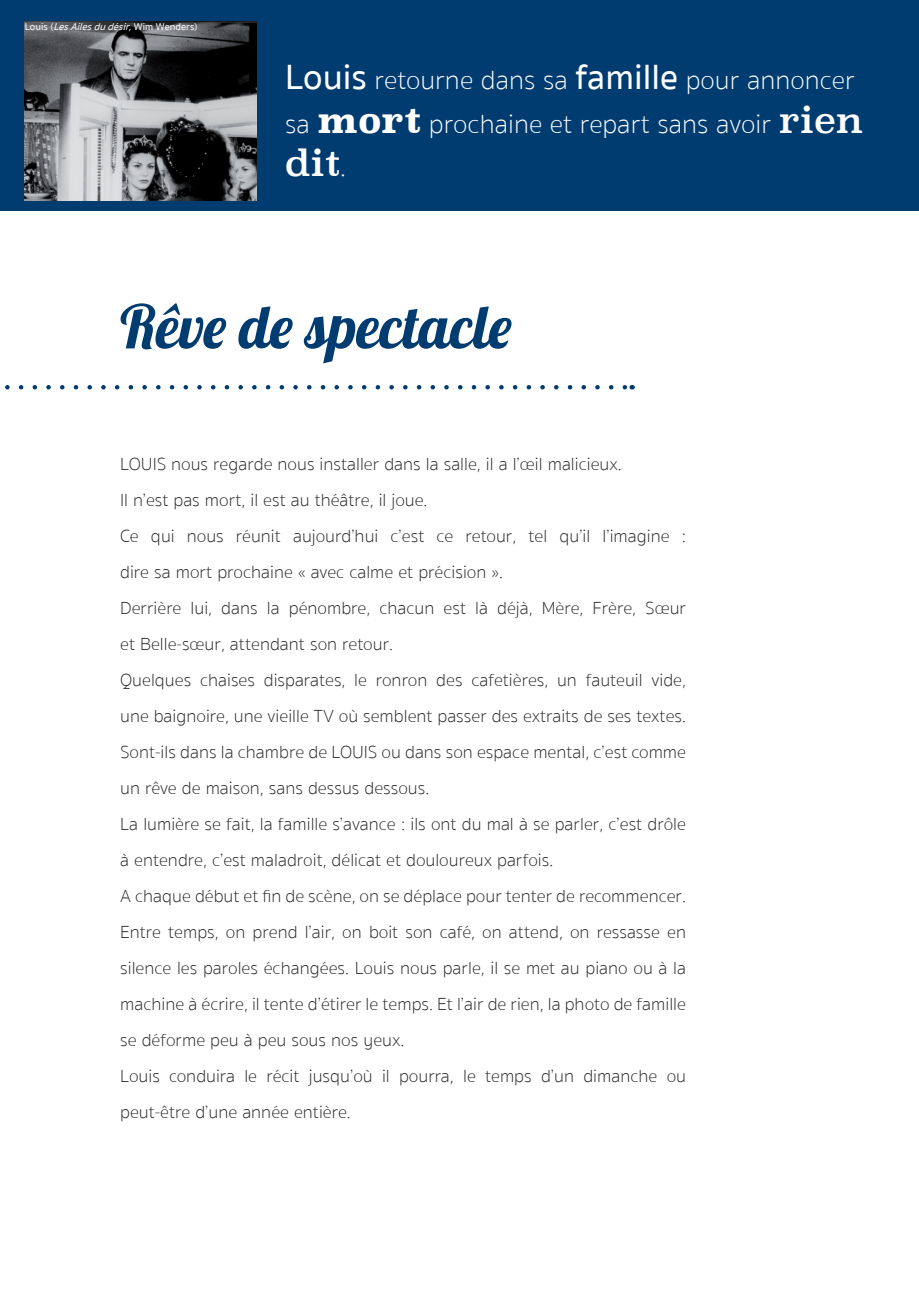
<style>
.page{position:relative;width:919px;height:1289px;background:#fff}
.page>*{position:absolute;margin:0;border:0;box-sizing:border-box;transform-origin:0 0}
.t1{font:60px "Lobster 1.4";color:#013c71}
.t2{font:36px "Superclarendon";color:#fff}
.t3{font:100 27px "Sukhumvit Set";color:#fff}
.t4{font:100 18px/36px "Sukhumvit Set";color:#231f20}
.t5{font:500 10.2px "Sukhumvit Set";color:#fff}
.s1{font-style:italic}
.s2{font-weight:500;font-size:36px}
.s3{font-family:"Superclarendon";font-weight:700;font-size:36px}
.s4{font-family:"Superclarendon";font-weight:400;font-size:36px}
.s5{font-family:"Sukhumvit Set";font-weight:100;font-size:27px}
</style>
<div class="page">
<div style="left:0;top:0;width:918px;height:211px;background:#013c71"></div>
<svg style="left:7px;top:385px;width:618px;height:4px"></svg>
<img style="left:25px;top:21px;width:231px;height:179px">
<p class="t5" style="left:25px;top:19px;width:174px">Louis (<span class="s1">LesAilesdudésir,</span>Wim Wenders)</p>
<p class="t3" style="left:285px;top:62px;width:571px"><span class="s2">Louis</span> retourne dans sa <span class="s2">famille</span> pour annoncer</p>
<p class="t3" style="left:285px;top:105px;width:580px">sa <span class="s3">mort</span> prochaine et repart sans avoir <span class="s4">rien</span></p>
<p class="t2" style="left:285px;top:138px;width:63px">dit<span class="s5">.</span></p>
<p class="t1" style="left:120px;top:288px;width:393px">Rêve de spectacle</p>
<p class="t4" style="left:120px;top:446px;width:503px">LOUIS nous regarde nous installer dans la salle, il a l’œil malicieux.</p>
<p class="t4" style="left:120px;top:482px;width:309px">Il n’est pas mort, il est au théâtre, il joue.</p>
<p class="t4" style="left:120px;top:518px;width:567px">Ce qui nous réunit aujourd’hui c’est ce retour, tel qu’il l’imagine : dire sa mort prochaine « avec calme et précision ».</p>
<p class="t4" style="left:120px;top:590px;width:567px">Derrière lui, dans la pénombre, chacun est là déjà, Mère, Frère, Sœur et Belle-sœur, attendant son retour.</p>
<p class="t4" style="left:120px;top:662px;width:567px;text-align:justify">Quelques chaises disparates, le ronron des cafetières, un fauteuil vide, une baignoire, une vieille TV où semblent passer des extraits de ses textes.<br>Sont-ils dans la chambre de LOUIS ou dans son espace mental, c’est comme un rêve de maison, sans dessus dessous.</p>
<p class="t4" style="left:120px;top:806px;width:567px">La lumière se fait, la famille s’avance : ils ont du mal à se parler, c’est drôle à entendre, c’est maladroit, délicat et douloureux parfois.</p>
<p class="t4" style="left:120px;top:878px;width:567px">A chaque début et fin de scène, on se déplace pour tenter de recommencer.</p>
<p class="t4" style="left:120px;top:914px;width:567px;text-align:justify">Entre temps, on prend l’air, on boit son café, on attend, on ressasse en silence les paroles échangées. Louis nous parle, il se met au piano ou à la machine à écrire, il tente d’étirer le temps. Et l’air de rien, la photo de famille se déforme peu à peu sous nos yeux.</p>
<p class="t4" style="left:120px;top:1058px;width:567px">Louis conduira le récit jusqu’où il pourra, le temps d’un dimanche ou peut-être d’une année entière.</p>
</div>
